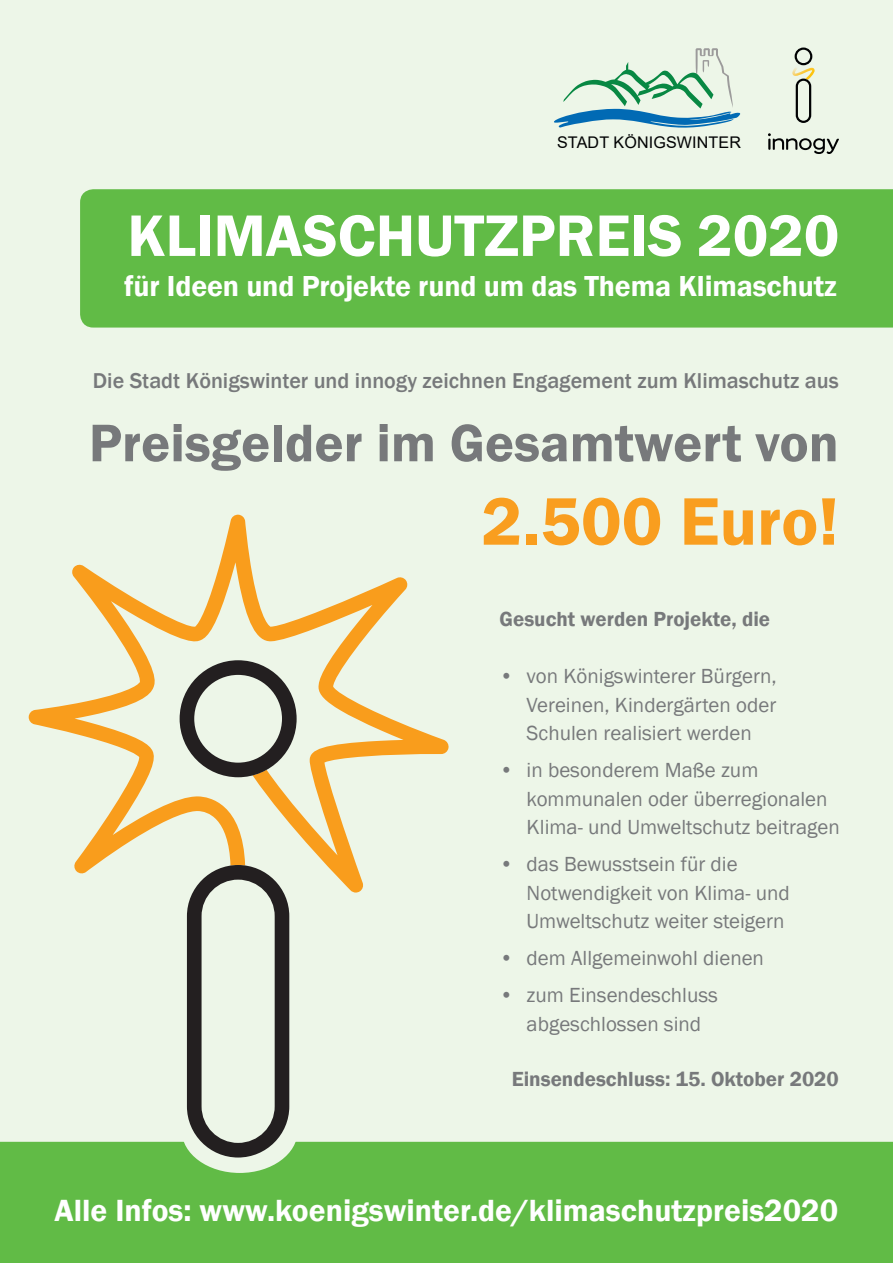
<style>
.page{position:relative;width:893px;height:1263px;background:#edf6e8}
.page>*{position:absolute;margin:0;border:0;box-sizing:border-box;transform-origin:0 0}
.t1{font:600 69.45px "Franklin Gothic";color:#f99e1f}
.t2{font:600 60.6px "Franklin Gothic";color:#fff}
.t3{font:600 54.75px "Franklin Gothic";color:#77797b}
.t4{font:600 31.5px "Franklin Gothic";color:#fff}
.t5{font:600 29.7px "Franklin Gothic";letter-spacing:-.005em;color:#fff}
.t6{font:500 22.05px "Franklin Gothic";color:#77797b}
.t7{font:21px/28.5px "Franklin Gothic";color:#77797b}
.t8{font:600 21px "Franklin Gothic";color:#77797b}
.t9{font:16.05px "Arial";letter-spacing:.01em;color:#010203}
</style>
<div class="page">
<div style="left:0;top:1142px;width:893px;height:121px;background:#61bb46"></div>
<div style="left:80px;top:189px;width:813px;height:139px;background:#61bb46"></div>
<div style="left:182px;top:1088px;width:116px;height:85px;background:#edf6e8;border-radius:50%"></div>
<svg style="left:29px;top:514px;width:420px;height:378px"></svg>
<svg style="left:187px;top:865px;width:102px;height:292px"></svg>
<svg style="left:180px;top:660px;width:117px;height:117px"></svg>
<svg style="left:768px;top:133px;width:71px;height:21px"></svg>
<img style="left:792px;top:65px;width:23px;height:14px">
<svg style="left:796px;top:79px;width:15px;height:44px"></svg>
<svg style="left:795px;top:48px;width:17px;height:17px"></svg>
<svg style="left:554px;top:48px;width:187px;height:80px"></svg>
<p class="t9" style="left:557px;top:131px;width:185px">STADT KÖNIGSWINTER</p>
<h2 class="t2" style="left:127px;top:198px;width:713px">KLIMASCHUTZPREIS 2020</h2>
<h3 class="t5" style="left:124px;top:268px;width:714px">für Ideen und Projekte rund um das Thema Klimaschutz</h3>
<p class="t6" style="left:93px;top:367px;width:747px">Die Stadt Königswinter und innogy zeichnen Engagement zum Klimaschutz aus</p>
<h3 class="t3" style="left:89px;top:409px;width:751px">Preisgelder im Gesamtwert von</h3>
<h1 class="t1" style="left:482px;top:479px;width:359px">2.500 Euro!</h1>
<p class="t8" style="left:500px;top:606px;width:272px">Gesucht werden Projekte, die</p>
<p class="t7" style="left:527px;top:662px;width:252px;text-align:justify;text-indent:-27px">• von Königswinterer Bürgern, Vereinen, Kindergärten oder Schulen realisiert werden</p>
<p class="t7" style="left:527px;top:756px;width:315px;text-indent:-27px">• in besonderem Maße zum kommunalen oder überregionalen<br>Klima- und Umweltschutz beitragen</p>
<p class="t7" style="left:527px;top:850px;width:265px;text-indent:-27px">• das Bewusstsein für die<br>Notwendigkeit von Klima- und<br>Umweltschutz weiter steigern</p>
<p class="t7" style="left:500px;top:944px;width:266px">• dem Allgemeinwohl dienen</p>
<p class="t7" style="left:500px;top:981px;width:220px;text-align:center">• zum Einsendeschluss abgeschlossen sind</p>
<p class="t8" style="left:512px;top:1066px;width:329px">Einsendeschluss: 15. Oktober 2020</p>
<h3 class="t4" style="left:55px;top:1191px;width:785px">Alle Infos: www.koenigswinter.de/klimaschutzpreis2020</h3>
</div>
